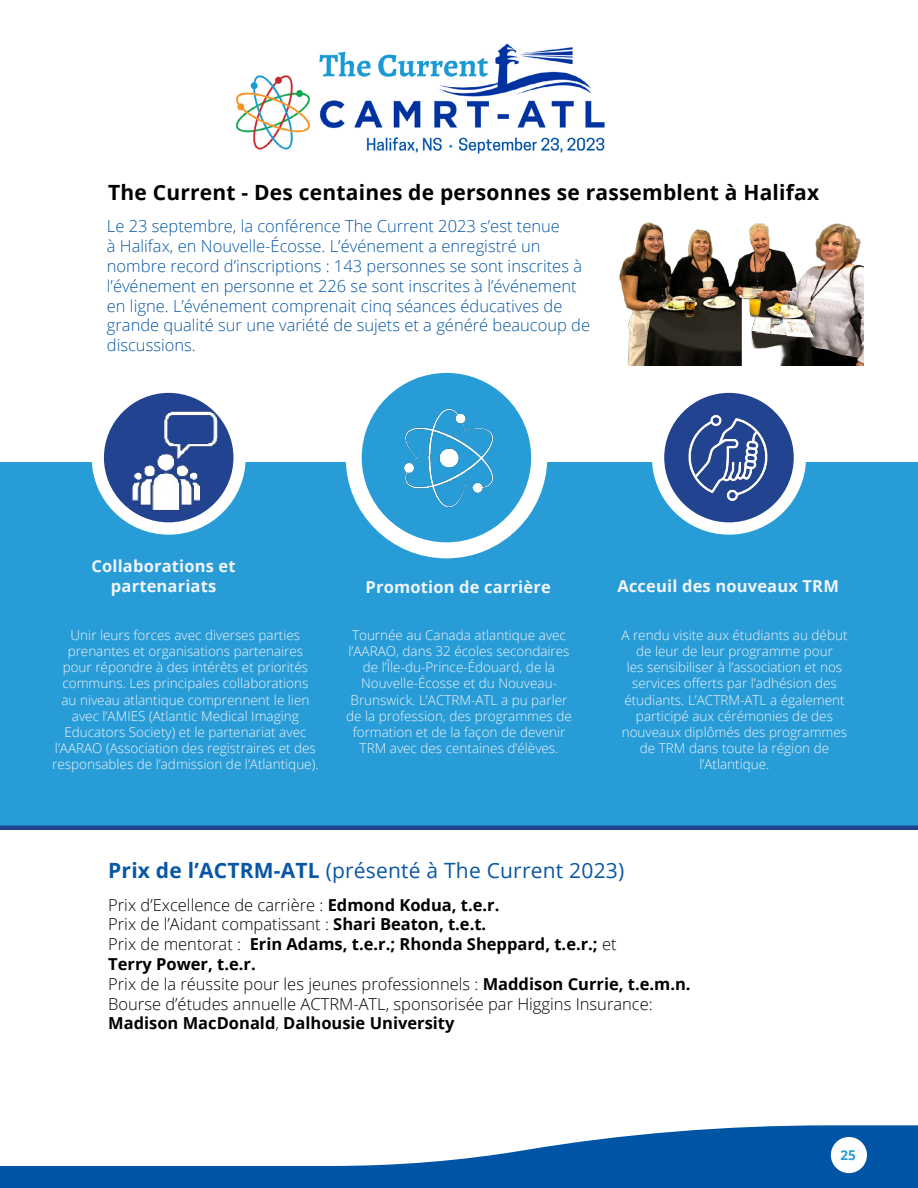
<style>
.page{position:relative;width:918px;height:1188px;background:#fff}
.page>*{position:absolute;margin:0;border:0;box-sizing:border-box;transform-origin:0 0}
.t1{font:700 21px "Open Sans";letter-spacing:.01em;color:#000}
.t2{font:21px "Open Sans";letter-spacing:.01em;color:#0856a4}
.t3{font:300 16.5px/19.8px "Open Sans";color:#000}
.t4{font:300 16.5px/19.8px "Open Sans";color:#0757a4}
.t5{font:700 16.5px/19.8px "Open Sans";letter-spacing:.01em;color:#f1f5f9;text-align:center}
.t6{font:300 13.5px/16.2px "Open Sans";color:#f1f5f9;text-align:center}
.t7{font:700 13.5px "Open Sans";color:#289cd7}
.s1{font-weight:700}
</style>
<div class="page">
<svg style="left:0;top:1125px;width:918px;height:63px;fill:#0054a6"></svg>
<div style="left:0;top:462px;width:918px;height:368px;background:#289cd7"></div>
<svg style="left:98px;top:387px;width:142px;height:142px"></svg>
<div style="left:92px;top:381px;width:154px;height:154px;border:12px solid #fff;border-radius:50%"></div>
<div style="left:346px;top:357px;width:201px;height:201px;border:16px solid #fff;border-radius:50%"></div>
<div style="left:652px;top:381px;width:154px;height:154px;border:12px solid #fff;border-radius:50%"></div>
<img style="left:357px;top:372px;width:175px;height:172px">
<img style="left:111px;top:382px;width:116px;height:143px">
<img style="left:652px;top:385px;width:151px;height:139px">
<div style="left:831px;top:1137px;width:36px;height:36px;background:#fff;border-radius:50%"></div>
<img style="left:619px;top:222px;width:245px;height:143px">
<div style="left:0;top:825px;width:918px;height:5px;background:#224390"></div>
<img style="left:235px;top:43px;width:370px;height:111px">
<h1 class="t1" style="left:108px;top:177px;width:712px">The Current - Des centaines de personnes se rassemblent à Halifax</h1>
<p class="t4" style="left:107px;top:216px;width:485px">Le 23 septembre, la conférence The Current 2023 s’est tenue<br>à Halifax, en Nouvelle-Écosse. L’événement a enregistré un nombre record d’inscriptions : 143 personnes se sont inscrites à l’événement en personne et 226 se sont inscrites à l’événement en ligne. L’événement comprenait cinq séances éducatives de grande qualité sur une variété de sujets et a généré beaucoup de discussions.</p>
<p class="t5" style="left:92px;top:556px;width:146px">Collaborations et partenariats</p>
<p class="t6" style="left:52px;top:627px;width:268px">Unir leurs forces avec diverses parties prenantes et organisations partenaires pour répondre à des intérêts et priorités communs. Les principales collaborations<br>au niveau atlantique comprennent le lien avec l’AMIES (Atlantic Medical Imaging Educators Society) et le partenariat avec l’AARAO (Association des registraires et des responsables de l’admission de l’Atlantique).</p>
<p class="t6" style="left:346px;top:627px;width:227px">Tournée au Canada atlantique avec l’AARAO, dans 32 écoles secondaires de l’Île-du-Prince-Édouard, de la Nouvelle-Écosse et du Nouveau-Brunswick. L’ACTRM-ATL a pu parler de la profession, des programmes de formation et de la façon de devenir TRM avec des centaines d’élèves.</p>
<p class="t6" style="left:621px;top:627px;width:228px">A rendu visite aux étudiants au début de leur de leur programme pour<br>les sensibiliser à l’association et nos services offerts par l’adhésion des étudiants. L’ACTRM-ATL a également participé aux cérémonies de des nouveaux diplômés des programmes de TRM dans toute la région de l’Atlantique.</p>
<p class="t5" style="left:366px;top:577px;width:187px">Promotion de carrière</p>
<p class="t5" style="left:617px;top:575px;width:223px">Acceuil des nouveaux TRM</p>
<h1 class="t2" style="left:108px;top:856px;width:518px"><span class="s1">Prix de l’ACTRM-ATL</span> (présenté à The Current 2023)</h1>
<p class="t3" style="left:108px;top:894px;width:584px">Prix d’Excellence de carrière : <span class="s1">Edmond Kodua, t.e.r.<br></span>Prix de l’Aidant compatissant : <span class="s1">Shari Beaton, t.e.t.<br></span>Prix de mentorat : <span class="s1">Erin Adams, t.e.r.; Rhonda Sheppard, t.e.r.;</span> et<br><span class="s1">Terry Power, t.e.r.<br></span>Prix de la réussite pour les jeunes professionnels : <span class="s1">Maddison Currie, t.e.m.n.<br></span>Bourse d’études annuelle ACTRM-ATL, sponsorisée par Higgins Insurance:<br><span class="s1">Madison MacDonald</span>, <span class="s1">Dalhousie University</span></p>
<p class="t7" style="left:840px;top:1146px;width:17px">25</p>
</div>
